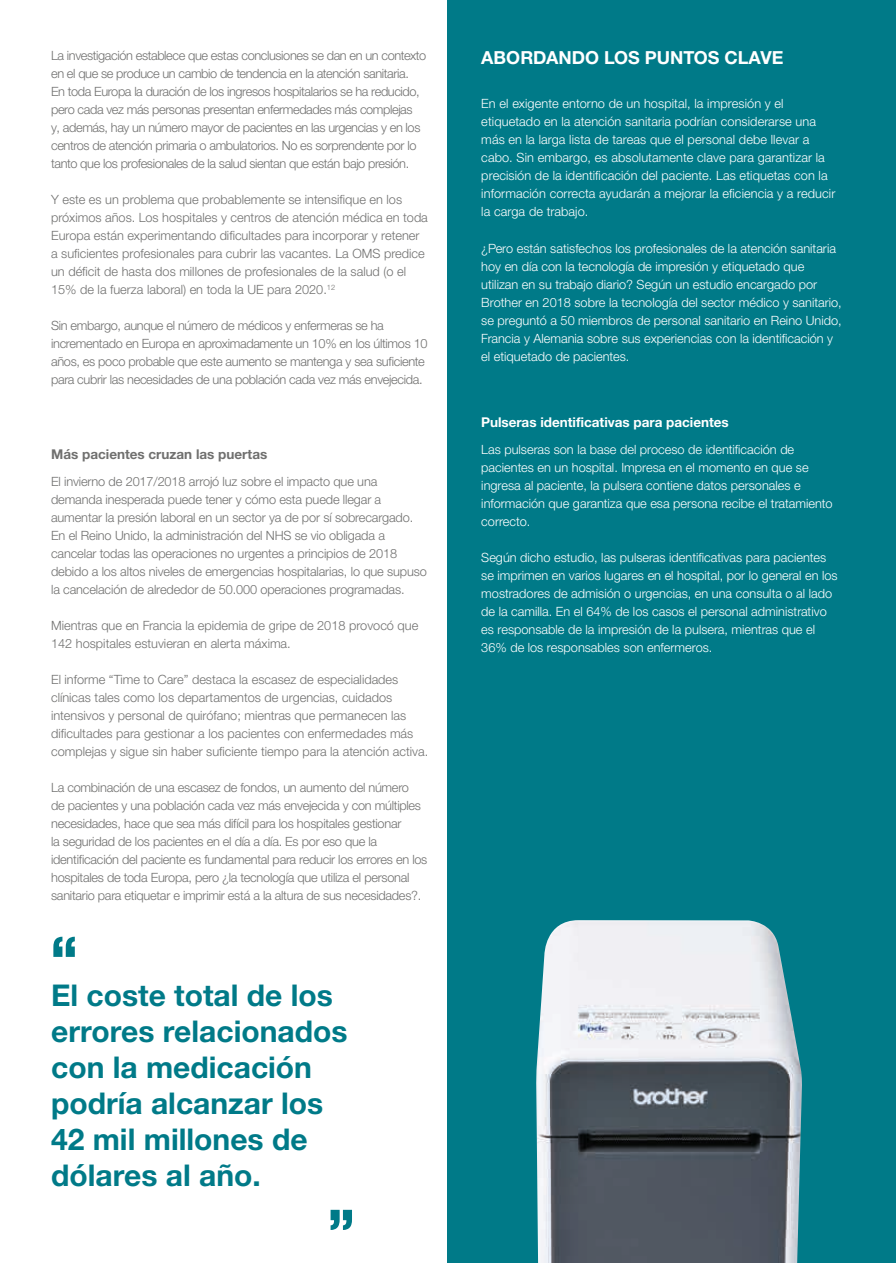
<style>
.page{position:relative;width:896px;height:1263px;background:#fff}
.page>*{position:absolute;margin:0;border:0;box-sizing:border-box;transform-origin:0 0}
.t1{font:900 condensed 54px "Helvetica Neue LTW1 G";color:#007a88}
.t2{font:700 30px/36px "Helvetica Neue LTW1 G";color:#007a88}
.t3{font:700 18px "Helvetica Neue LTW1 G";color:#fff}
.t4{font:700 13.5px "Helvetica Neue LTW1 G";color:#fff}
.t5{font:700 13.5px "Helvetica Neue LTW1 G";color:#70706f}
.t6{font:300 12.75px/18px "Helvetica Neue LTW1 G";letter-spacing:-.02em;color:#70706f}
.t7{font:300 12.75px/18px "Helvetica Neue LTW1 G";color:#fff}
.t8{font:300 12.75px/18px "Helvetica Neue LTW1 G";color:#70706f}
</style>
<div class="page">
<div style="left:447px;top:0;width:449px;height:1263px;background:#007a88"></div>
<img style="left:536px;top:920px;width:266px;height:343px">
<p class="t6" style="left:51px;top:47px;width:377px">La investigación establece que estas conclusiones se dan en un contexto en el que se produce un cambio de tendencia en la atención sanitaria.<br>En toda Europa la duración de los ingresos hospitalarios se ha reducido, pero cada vez más personas presentan enfermedades más complejas<br>y, además, hay un número mayor de pacientes en las urgencias y en los centros de atención primaria o ambulatorios. No es sorprendente por lo tanto que los profesionales de la salud sientan que están bajo presión.</p>
<p class="t8" style="left:51px;top:191px;width:378px">Y este es un problema que probablemente se intensifique en los próximos años. Los hospitales y centros de atención médica en toda Europa están experimentando dificultades para incorporar y retener a suficientes profesionales para cubrir las vacantes. La OMS predice un déficit de hasta dos millones de profesionales de la salud (o el 15% de la fuerza laboral) en toda la UE para 2020.<sup>12</sup></p>
<p class="t6" style="left:51px;top:317px;width:378px">Sin embargo, aunque el número de médicos y enfermeras se ha incrementado en Europa en aproximadamente un 10% en los últimos 10 años, es poco probable que este aumento se mantenga y sea suficiente para cubrir las necesidades de una población cada vez más envejecida.</p>
<p class="t5" style="left:51px;top:446px;width:218px">Más pacientes cruzan las puertas</p>
<p class="t6" style="left:51px;top:472px;width:377px">El invierno de 2017/2018 arrojó luz sobre el impacto que una demanda inesperada puede tener y cómo esta puede llegar a aumentar la presión laboral en un sector ya de por sí sobrecargado.<br>En el Reino Unido, la administración del NHS se vio obligada a cancelar todas las operaciones no urgentes a principios de 2018 debido a los altos niveles de emergencias hospitalarias, lo que supuso la cancelación de alrededor de 50.000 operaciones programadas.</p>
<p class="t8" style="left:51px;top:616px;width:369px">Mientras que en Francia la epidemia de gripe de 2018 provocó que<br>142 hospitales estuvieran en alerta máxima.</p>
<p class="t8" style="left:51px;top:670px;width:379px">El informe “Time to Care” destaca la escasez de especialidades clínicas tales como los departamentos de urgencias, cuidados intensivos y personal de quirófano; mientras que permanecen las dificultades para gestionar a los pacientes con enfermedades más complejas y sigue sin haber suficiente tiempo para la atención activa.</p>
<p class="t6" style="left:51px;top:778px;width:378px">La combinación de una escasez de fondos, un aumento del número<br>de pacientes y una población cada vez más envejecida y con múltiples necesidades, hace que sea más difícil para los hospitales gestionar<br>la seguridad de los pacientes en el día a día. Es por eso que la identificación del paciente es fundamental para reducir los errores en los hospitales de toda Europa, pero ¿la tecnología que utiliza el personal sanitario para etiquetar e imprimir está a la altura de sus necesidades?.</p>
<h1 class="t1" style="left:51px;top:924px;width:27px">“</h1>
<h2 class="t2" style="left:51px;top:977px;width:298px">El coste total de los errores relacionados con la medicación podría alcanzar los<br>42 mil millones de dólares al año.</h2>
<h1 class="t1" style="left:354px;top:1243px;width:27px;rotate:-180deg">“</h1>
<h3 class="t3" style="left:481px;top:46px;width:304px">ABORDANDO LOS PUNTOS CLAVE</h3>
<p class="t7" style="left:481px;top:95px;width:356px">En el exigente entorno de un hospital, la impresión y el etiquetado en la atención sanitaria podrían considerarse una más en la larga lista de tareas que el personal debe llevar a cabo. Sin embargo, es absolutamente clave para garantizar la precisión de la identificación del paciente. Las etiquetas con la información correcta ayudarán a mejorar la eficiencia y a reducir la carga de trabajo.</p>
<p class="t7" style="left:481px;top:239px;width:362px">¿Pero están satisfechos los profesionales de la atención sanitaria hoy en día con la tecnología de impresión y etiquetado que utilizan en su trabajo diario? Según un estudio encargado por Brother en 2018 sobre la tecnología del sector médico y sanitario, se preguntó a 50 miembros de personal sanitario en Reino Unido, Francia y Alemania sobre sus experiencias con la identificación y el etiquetado de pacientes.</p>
<p class="t4" style="left:481px;top:414px;width:249px">Pulseras identificativas para pacientes</p>
<p class="t7" style="left:481px;top:440px;width:353px">Las pulseras son la base del proceso de identificación de pacientes en un hospital. Impresa en el momento en que se ingresa al paciente, la pulsera contiene datos personales e información que garantiza que esa persona recibe el tratamiento correcto.</p>
<p class="t7" style="left:481px;top:548px;width:358px">Según dicho estudio, las pulseras identificativas para pacientes se imprimen en varios lugares en el hospital, por lo general en los mostradores de admisión o urgencias, en una consulta o al lado de la camilla. En el 64% de los casos el personal administrativo es responsable de la impresión de la pulsera, mientras que el 36% de los responsables son enfermeros.</p>
</div>
